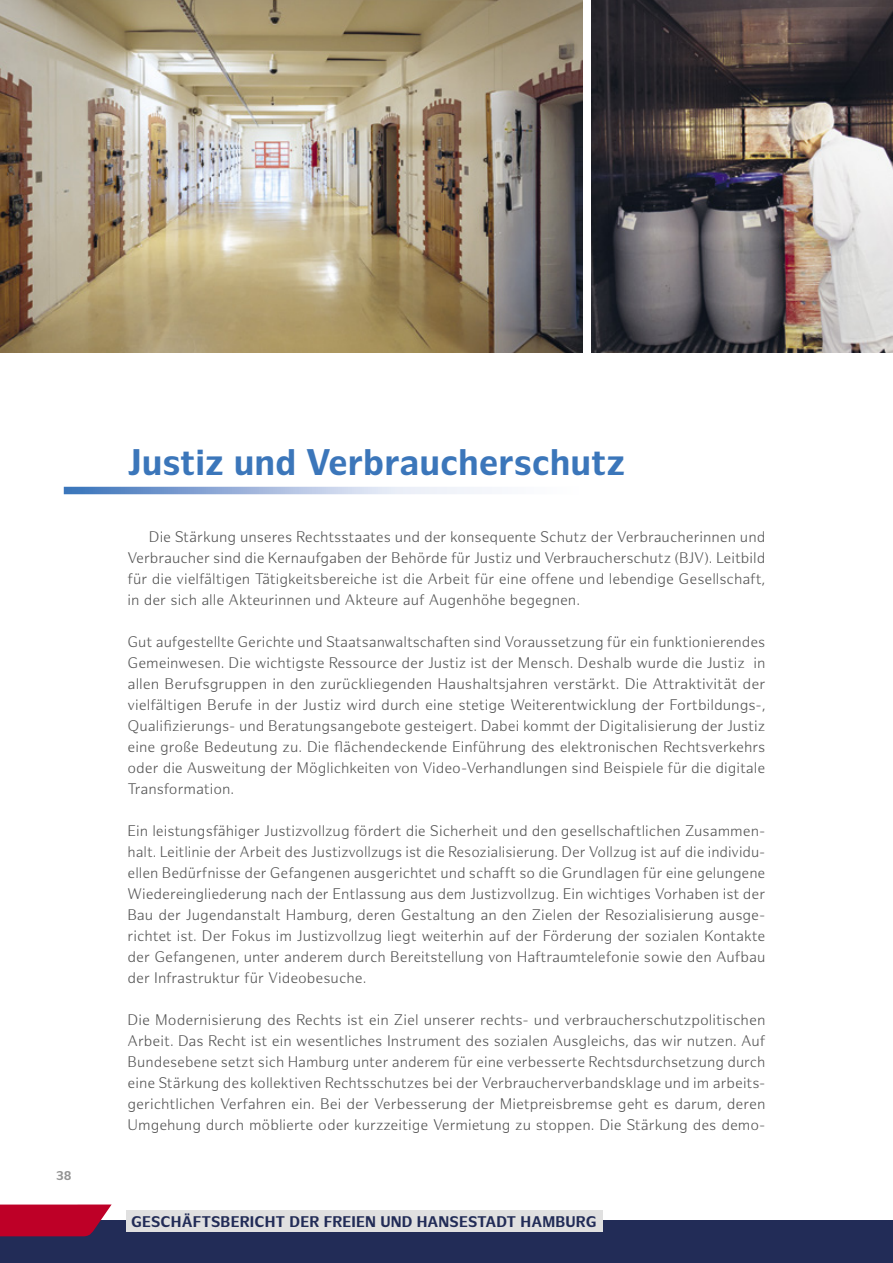
<style>
.page{position:relative;width:893px;height:1263px;background:#fff}
.page>*{position:absolute;margin:0;border:0;box-sizing:border-box;transform-origin:0 0}
.Überschrift_Behörde{font:700 36px "Hamburg Sans";color:#3b76ba}
.Fließtext_ohne_Einzu{font:300 15px/21px "Hamburg Sans";color:#555;text-align:justify}
.Fließtext{font:300 15px/21px "Hamburg Sans";color:#555;text-align:justify}
.t1{font:700 15px "Hamburg Sans";letter-spacing:.01em;color:#222c57}
.t2{font:700 12.3px "Hamburg Sans";color:#939393}
</style>
<div class="page">
<svg style="left:64px;top:487px;width:428px;height:7px;background:#a7bddf"></svg>
<img style="left:591px;top:0;width:302px;height:353px">
<img style="left:0;top:0;width:583px;height:353px">
<div style="left:0;top:1220px;width:893px;height:43px;background:#222c57"></div>
<div style="left:126px;top:1210px;width:476px;height:22px;background:#e0e0e0"></div>
<svg style="left:0;top:1204px;width:112px;height:32px;background:#b40e33"></svg>
<p class="t2" style="left:56px;top:1168px;width:17px">38</p>
<h2 class="Überschrift_Behörde" style="left:128px;top:441px;width:499px">Justiz und Verbraucherschutz</h2>
<p class="Fließtext" style="left:128px;top:527px;width:639px;text-indent:21px">Die Stärkung unseres Rechtsstaates und der konsequente Schutz der Verbraucherinnen und Verbraucher sind die Kernaufgaben der Behörde für Justiz und Verbraucherschutz (BJV). Leitbild für die vielfältigen Tätigkeitsbereiche ist die Arbeit für eine offene und lebendige Gesellschaft, in der sich alle Akteurinnen und Akteure auf Augenhöhe begegnen.</p>
<p class="Fließtext_ohne_Einzu" style="left:128px;top:632px;width:639px">Gut aufgestellte Gerichte und Staatsanwaltschaften sind Voraussetzung für ein funktionierendes Gemeinwesen. Die wichtigste Ressource der Justiz ist der Mensch. Deshalb wurde die Justiz in allen Berufsgruppen in den zurückliegenden Haushaltsjahren verstärkt. Die Attraktivität der vielfältigen Berufe in der Justiz wird durch eine stetige Weiterentwicklung der Fortbildungs-, Qualifizierungs- und Beratungsangebote gesteigert. Dabei kommt der Digitalisierung der Justiz eine große Bedeutung zu. Die flächendeckende Einführung des elektronischen Rechtsverkehrs oder die Ausweitung der Möglichkeiten von Video-Verhandlungen sind Beispiele für die digitale Transformation.</p>
<p class="Fließtext_ohne_Einzu" style="left:128px;top:821px;width:639px">Ein leistungsfähiger Justizvollzug fördert die Sicherheit und den gesellschaftlichen Zusammen&shy;halt. Leitlinie der Arbeit des Justizvollzugs ist die Resozialisierung. Der Vollzug ist auf die individu&shy;ellen Bedürfnisse der Gefangenen ausgerichtet und schafft so die Grundlagen für eine gelungene Wiedereingliederung nach der Entlassung aus dem Justizvollzug. Ein wichtiges Vorhaben ist der Bau der Jugendanstalt Hamburg, deren Gestaltung an den Zielen der Resozialisierung ausge&shy;richtet ist. Der Fokus im Justizvollzug liegt weiterhin auf der Förderung der sozialen Kontakte der Gefangenen, unter anderem durch Bereitstellung von Haftraumtelefonie sowie den Aufbau der Infrastruktur für Videobesuche.</p>
<p class="Fließtext_ohne_Einzu" style="left:128px;top:1010px;width:639px">Die Modernisierung des Rechts ist ein Ziel unserer rechts- und verbraucherschutzpolitischen Arbeit. Das Recht ist ein wesentliches Instrument des sozialen Ausgleichs, das wir nutzen. Auf Bundesebene setzt sich Hamburg unter anderem für eine verbesserte Rechtsdurchsetzung durch eine Stärkung des kollektiven Rechtsschutzes bei der Verbraucherverbandsklage und im arbeits&shy;gerichtlichen Verfahren ein. Bei der Verbesserung der Mietpreisbremse geht es darum, deren Umgehung durch möblierte oder kurzzeitige Vermietung zu stoppen. Die Stärkung des demo-</p>
<p class="t1" style="left:131px;top:1213px;width:467px">GESCHÄFTSBERICHT DER FREIEN UND HANSESTADT HAMBURG</p>
</div>
